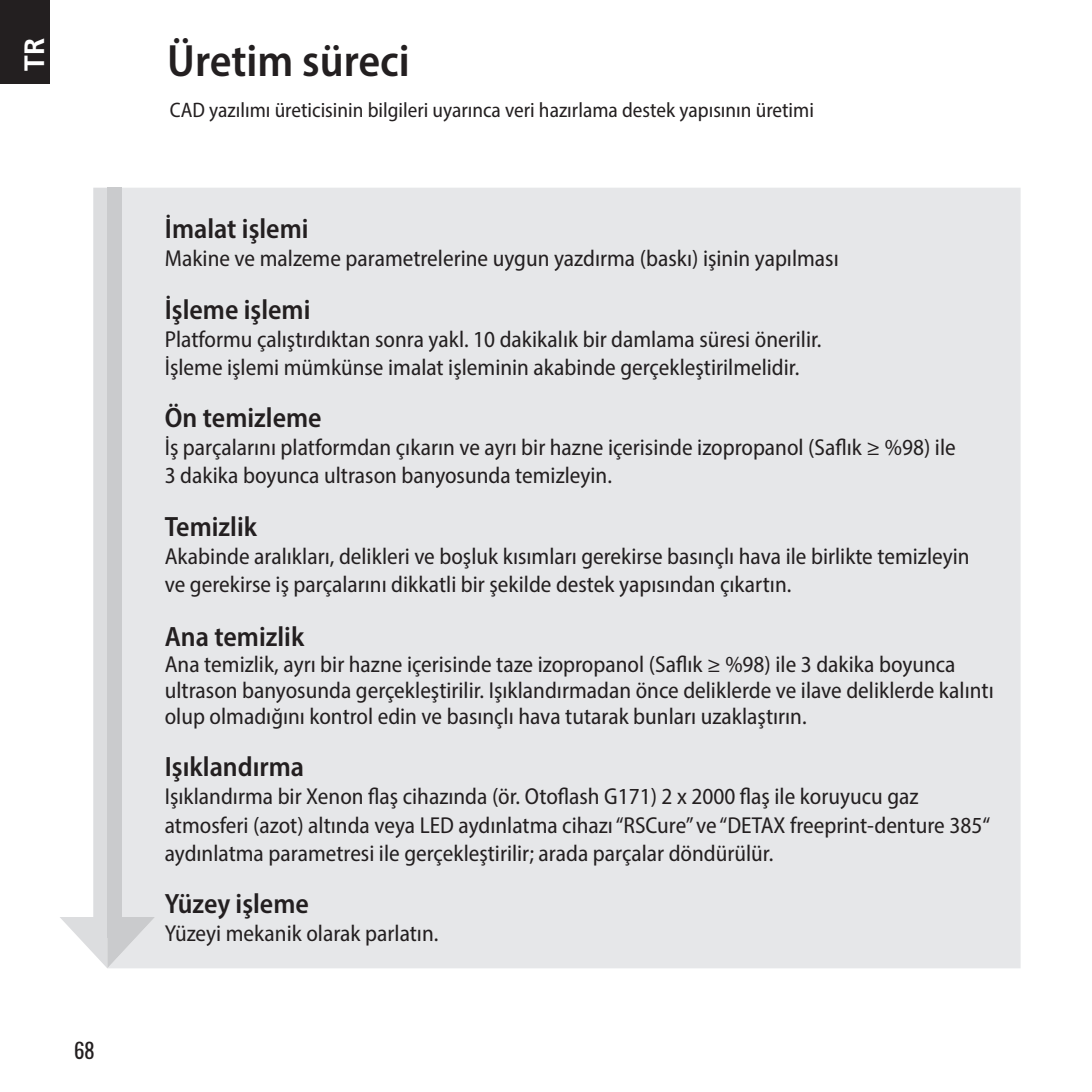
<style>
.page{position:relative;width:1092px;height:1092px;background:#fff}
.page>*{position:absolute;margin:0;border:0;box-sizing:border-box;transform-origin:0 0}
.t1{font:600 semi-condensed 45.5px "Myriad Pro";color:#231f20}
.t2{font:600 semi-condensed 28px "Myriad Pro";color:#231f20}
.t3{font:700 28px "Frutiger";color:#fff}
.t4{font:semi-condensed 23.1px/28px "Myriad Pro";color:#231f20}
.t5{font:semi-condensed 21px "Myriad Pro";color:#231f20}
.t6{font:20.65px "Oswald";color:#231f20}
</style>
<div class="page">
<div style="left:0;top:0;width:50px;height:84px;background:#231f20"></div>
<div style="left:155px;top:188px;width:865px;height:780px;background:#e6e7e9"></div>
<svg style="left:60px;top:188px;width:95px;height:780px"></svg>
<div style="left:93px;top:916px;width:14px;height:21px;background:#dcdddf"></div>
<div style="left:107px;top:916px;width:14px;height:21px;background:#cacbcd"></div>
<p class="t3" style="left:18px;top:71px;width:34px;rotate:-90deg">TR</p>
<h1 class="t1" style="left:167px;top:32px;width:244px">Üretim süreci</h1>
<p class="t5" style="left:170px;top:97px;width:645px">CAD yazılımı üreticisinin bilgileri uyarınca veri hazırlama destek yapısının üretimi</p>
<p class="t6" style="left:74px;top:1036px;width:22px">68</p>
<p class="t2" style="left:165px;top:211px;width:145px">İmalat işlemi</p>
<p class="t4" style="left:165px;top:244px;width:675px">Makine ve malzeme parametrelerine uygun yazdırma (baskı) işinin yapılması</p>
<p class="t2" style="left:165px;top:291px;width:147px">İşleme işlemi</p>
<p class="t4" style="left:165px;top:324px;width:658px">Platformu çalıştırdıktan sonra yakl. 10 dakikalık bir damlama süresi önerilir.<br>İşleme işlemi mümkünse imalat işleminin akabinde gerçekleştirilmelidir.</p>
<p class="t2" style="left:165px;top:400px;width:158px">Ön temizleme</p>
<p class="t4" style="left:165px;top:433px;width:792px">İş parçalarını platformdan çıkarın ve ayrı bir hazne içerisinde izopropanol (Saflık ≥ %98) ile<br>3 dakika boyunca ultrason banyosunda temizleyin.</p>
<p class="t2" style="left:165px;top:508px;width:94px">Temizlik</p>
<p class="t4" style="left:165px;top:541px;width:806px">Akabinde aralıkları, delikleri ve boşluk kısımları gerekirse basınçlı hava ile birlikte temizleyin ve gerekirse iş parçalarını dikkatli bir şekilde destek yapısından çıkartın.</p>
<p class="t2" style="left:165px;top:618px;width:141px">Ana temizlik</p>
<p class="t4" style="left:165px;top:650px;width:830px;line-height:26.2px">Ana temizlik, ayrı bir hazne içerisinde taze izopropanol (Saflık ≥ %98) ile 3 dakika boyunca ultrason banyosunda gerçekleştirilir. Işıklandırmadan önce deliklerde ve ilave deliklerde kalıntı olup olmadığını kontrol edin ve basınçlı hava tutarak bunları uzaklaştırın.</p>
<p class="t2" style="left:165px;top:749px;width:141px">Işıklandırma</p>
<p class="t4" style="left:165px;top:782px;width:826px">Işıklandırma bir Xenon flaş cihazında (ör. Otoflash G171) 2 x 2000 flaş ile koruyucu gaz atmosferi (azot) altında veya LED aydınlatma cihazı “RSCure” ve “DETAX freeprint-denture 385“ aydınlatma parametresi ile gerçekleştirilir; arada parçalar döndürülür.</p>
<p class="t2" style="left:165px;top:886px;width:146px">Yüzey işleme</p>
<p class="t4" style="left:165px;top:918px;width:275px">Yüzeyi mekanik olarak parlatın.</p>
</div>
